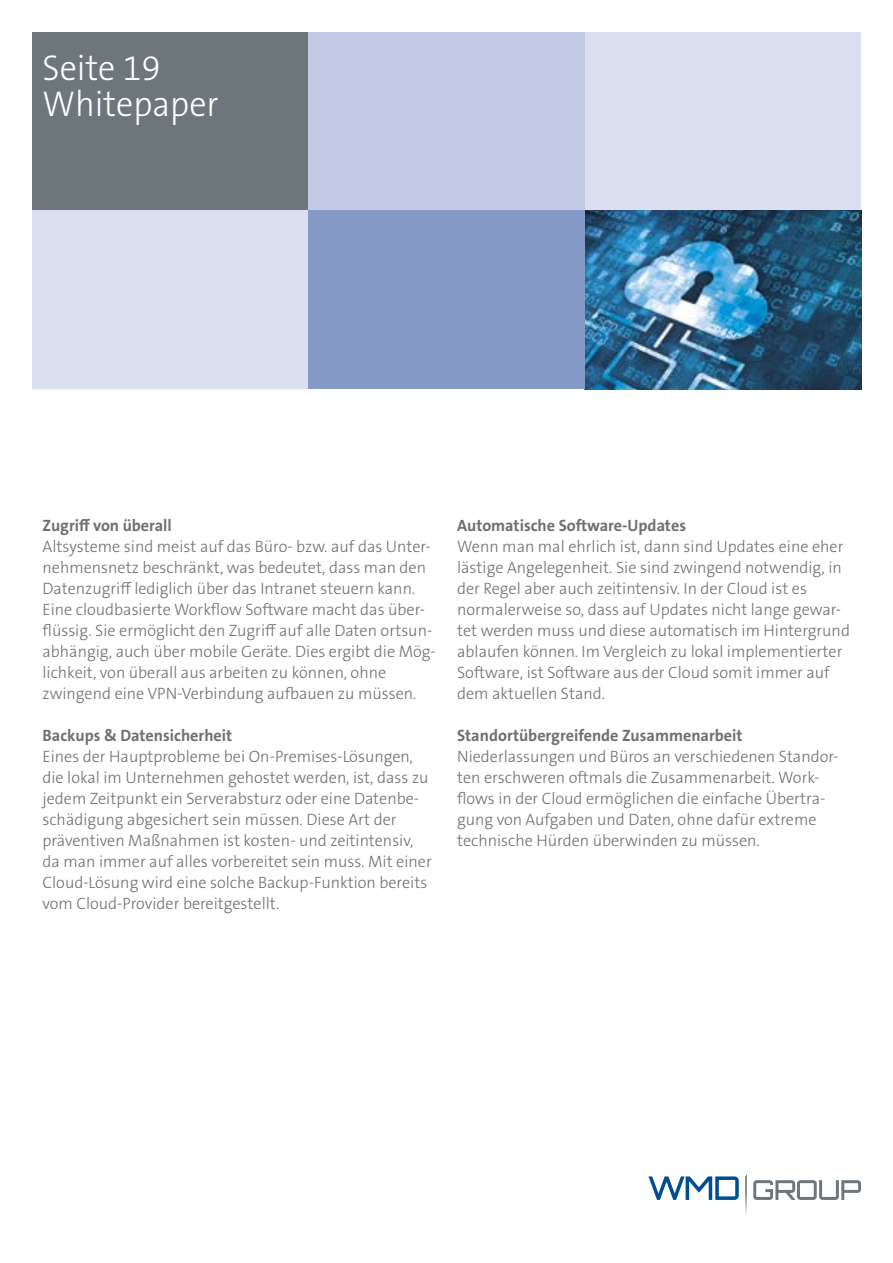
<style>
.page{position:relative;width:893px;height:1263px;background:#fff}
.page>*{position:absolute;margin:0;border:0;box-sizing:border-box;transform-origin:0 0}
.t1{font:300 36px/36px "The Sans B W3";color:#fff;scale:.95 1}
.t2{font:300 16.5px/21px "The Sans B W3";color:#706f6f}
.t3{font:700 16.5px "The Sans B W7";color:#706f6f}
</style>
<div class="page">
<div style="left:32px;top:32px;width:276px;height:178px;background:#6d767a"></div>
<div style="left:32px;top:210px;width:276px;height:179px;background:#dbdff0"></div>
<div style="left:585px;top:32px;width:276px;height:178px;background:#dbdff0"></div>
<img style="left:585px;top:210px;width:276px;height:179px">
<div style="left:308px;top:32px;width:277px;height:178px;background:#c3cae5"></div>
<div style="left:308px;top:210px;width:277px;height:179px;background:#869ac8"></div>
<svg style="left:648px;top:1176px;width:91px;height:24px"></svg>
<svg style="left:753px;top:1180px;width:108px;height:20px"></svg>
<svg style="left:745px;top:1176px;width:2px;height:39px"></svg>
<h1 class="t1" style="left:43px;top:50px;width:187px">Seite 19<br>Whitepaper</h1>
<p class="t3" style="left:43px;top:515px;width:131px">Zugriff von überall</p>
<p class="t2" style="left:43px;top:536px;width:395px">Altsysteme sind meist auf das Büro- bzw. auf das Unter&shy;nehmensnetz beschränkt, was bedeutet, dass man den Datenzugriff lediglich über das Intranet steuern kann.<br>Eine cloudbasierte Workflow Software macht das über&shy;flüssig. Sie ermöglicht den Zugriff auf alle Daten ortsun&shy;abhängig, auch über mobile Geräte. Dies ergibt die Mög&shy;lichkeit, von überall aus arbeiten zu können, ohne zwingend eine VPN-Verbindung aufbauen zu müssen.</p>
<p class="t3" style="left:43px;top:725px;width:191px">Backups &amp; Datensicherheit</p>
<p class="t2" style="left:43px;top:746px;width:391px">Eines der Hauptprobleme bei On-Premises-Lösungen, die lokal im Unternehmen gehostet werden, ist, dass zu jedem Zeitpunkt ein Serverabsturz oder eine Datenbe&shy;schädigung abgesichert sein müssen. Diese Art der präventiven Maßnahmen ist kosten- und zeitintensiv, da man immer auf alles vorbereitet sein muss. Mit einer Cloud-Lösung wird eine solche Backup-Funktion bereits vom Cloud-Provider bereitgestellt.</p>
<p class="t3" style="left:457px;top:515px;width:230px">Automatische Software-Updates</p>
<p class="t2" style="left:457px;top:536px;width:394px">Wenn man mal ehrlich ist, dann sind Updates eine eher lästige Angelegenheit. Sie sind zwingend notwendig, in der Regel aber auch zeitintensiv. In der Cloud ist es normalerweise so, dass auf Updates nicht lange gewar&shy;tet werden muss und diese automatisch im Hintergrund ablaufen können. Im Vergleich zu lokal implementierter Software, ist Software aus der Cloud somit immer auf dem aktuellen Stand.</p>
<p class="t3" style="left:457px;top:725px;width:287px">Standortübergreifende Zusammenarbeit</p>
<p class="t2" style="left:457px;top:746px;width:383px">Niederlassungen und Büros an verschiedenen Standor&shy;ten erschweren oftmals die Zusammenarbeit. Work&shy;flows in der Cloud ermöglichen die einfache Übertra&shy;gung von Aufgaben und Daten, ohne dafür extreme technische Hürden überwinden zu müssen.</p>
</div>
